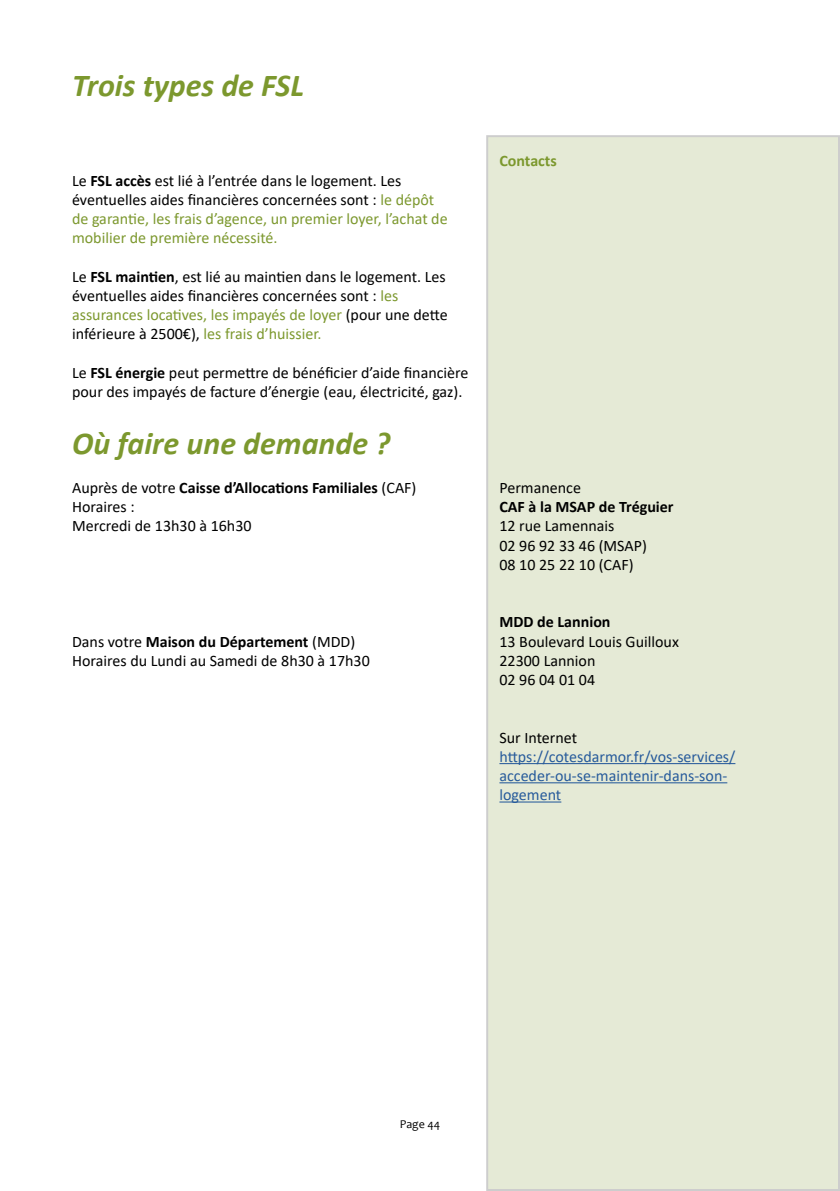
<style>
.page{position:relative;width:840px;height:1191px;background:#fff}
.page>*{position:absolute;margin:0;border:0;box-sizing:border-box;transform-origin:0 0}
.t1{font:italic 700 32px "Calibri";color:#7c982e}
.t2{font:16px/19.2px "Calibri";color:#000}
.t3{font:16px/19.2px "Calibri";color:#7c982e}
.t4{font:16px/19.2px "Calibri";color:#275b9b}
.t5{font:700 16px "Calibri";color:#000}
.t6{font:700 16px "Calibri";color:#7c982e}
.t7{font:12px "Candara";color:#000}
.s1{color:#000}
.s2{font-weight:700;color:#000}
.s3{font-weight:700}
.s4{color:#7c982e}
</style>
<div class="page">
<div style="left:487px;top:136px;width:351px;height:1054px;background:#e5ead6"></div>
<hr style="left:499px;top:763px;width:236px;height:1px;background:#275b9b">
<hr style="left:499px;top:782px;width:228px;height:1px;background:#275b9b">
<hr style="left:499px;top:801px;width:62px;height:1px;background:#275b9b">
<h1 class="t1" style="left:72px;top:63px;width:233px">Trois types de FSL</h1>
<p class="t3" style="left:72px;top:170px;width:377px"><span class="s1">Le</span> <span class="s2">FSL accès</span> <span class="s1">est lié à l’entrée dans le logement. Les éventuelles aides financières concernées sont :</span> le dépôt de garantie, les frais d’agence, un premier loyer, l’achat de mobilier de première nécessité.</p>
<p class="t2" style="left:72px;top:266px;width:377px">Le <span class="s3">FSL maintien</span>, est lié au maintien dans le logement. Les éventuelles aides financières concernées sont : <span class="s4">les assurances locatives, les impayés de loyer</span> (pour une dette inférieure à 2500€), <span class="s4">les frais d’huissier.</span></p>
<p class="t2" style="left:72px;top:362px;width:398px">Le <span class="s3">FSL énergie</span> peut permettre de bénéficier d’aide financière pour des impayés de facture d’énergie (eau, électricité, gaz).</p>
<h1 class="t1" style="left:72px;top:421px;width:319px">Où faire une demande ?</h1>
<p class="t2" style="left:72px;top:477px;width:346px">Auprès de votre <span class="s3">Caisse d’Allocations Familiales</span> (CAF)<br>Horaires :<br>Mercredi de 13h30 à 16h30</p>
<p class="t2" style="left:72px;top:631px;width:299px">Dans votre <span class="s3">Maison du Département</span> (MDD)<br>Horaires du Lundi au Samedi de 8h30 à 17h30</p>
<p class="t6" style="left:499px;top:150px;width:59px">Contacts</p>
<p class="t2" style="left:499px;top:477px;width:83px">Permanence</p>
<p class="t5" style="left:499px;top:495px;width:176px">CAF à la MSAP de Tréguier</p>
<p class="t2" style="left:499px;top:516px;width:149px">12 rue Lamennais<br>02 96 92 33 46 (MSAP)<br>08 10 25 22 10 (CAF)</p>
<p class="t5" style="left:499px;top:610px;width:113px">MDD de Lannion</p>
<p class="t2" style="left:499px;top:631px;width:181px">13 Boulevard Louis Guilloux<br>22300 Lannion<br>02 96 04 01 04</p>
<p class="t2" style="left:499px;top:727px;width:79px">Sur Internet</p>
<p class="t4" style="left:499px;top:746px;width:237px">https://cotesdarmor.fr/vos-services/ acceder-ou-se-maintenir-dans-son&shy;logement</p>
<p class="t7" style="left:399px;top:1116px;width:42px">Page 44</p>
</div>
